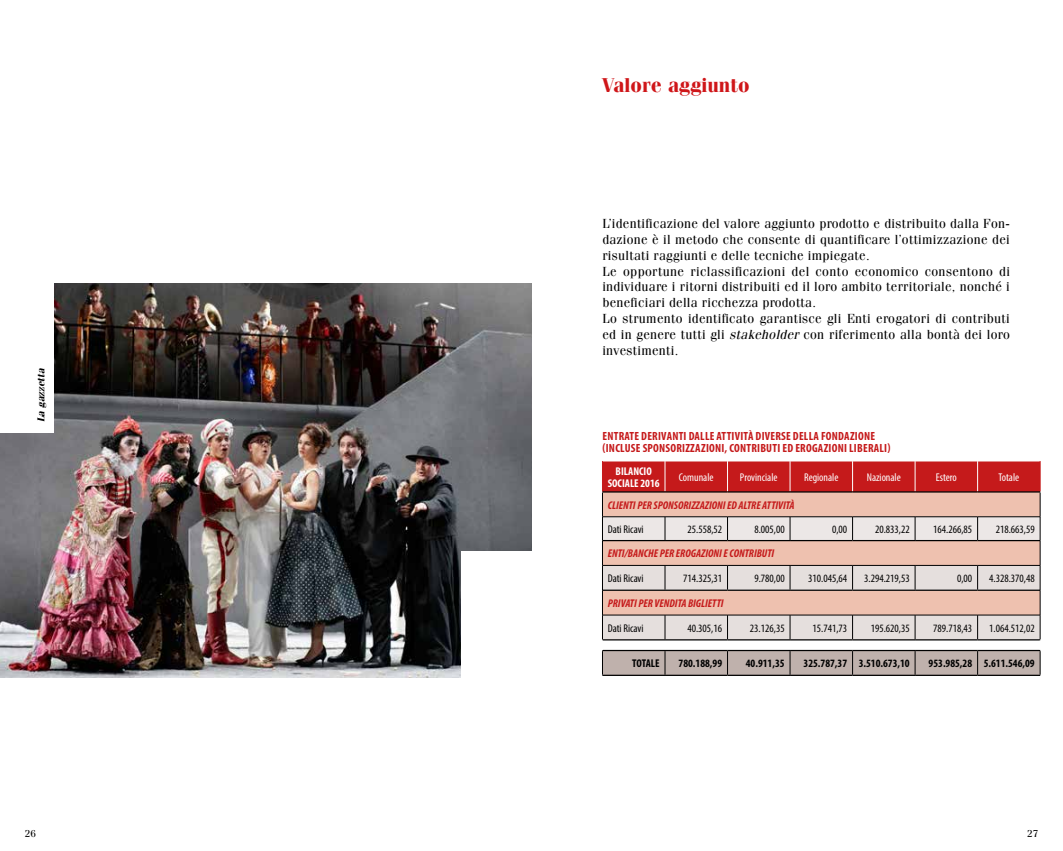
<style>
.page{position:relative;width:1063px;height:851px;background:#fff}
.page>*{position:absolute;margin:0;border:0;box-sizing:border-box;transform-origin:0 0}
.t1{font:700 20px "Fenice";color:#cf1619}
.t2{font:13.12px/15.8px "Fenice";letter-spacing:.02em;color:#000}
.t3{font:700 condensed 11.88px/12.5px "Myriad Pro";letter-spacing:.02em;color:#c51a1b}
.t4{font:condensed 11.25px "Myriad Pro";color:#000}
.t5{font:italic 700 condensed 11.25px "Myriad Pro";color:#c51a1b}
.t6{font:700 condensed 11.25px "Myriad Pro";color:#000}
.t7{font:condensed 11.25px "Myriad Pro";color:#fff}
.t8{font:700 condensed 11.25px/11.9px "Myriad Pro";color:#fff;text-align:center}
.t9{font:italic 700 10px "Fenice";color:#000}
.t10{font:10px "Fenice";color:#000}
.s1{font-style:italic}
</style>
<div class="page">
<img style="left:0;top:283px;width:531px;height:394px">
<div style="left:0;top:261px;width:53px;height:172px;background:#fff"></div>
<div style="left:461px;top:551px;width:70px;height:180px;background:#fff"></div>
<svg style="left:602px;top:461px;width:439px;height:214px;background:#d5aba4"></svg>
<p class="t9" style="left:35px;top:422px;width:56px;rotate:-90deg">La gazzetta</p>
<p class="t10" style="left:25px;top:827px;width:13px">26</p>
<h1 class="t1" style="left:602px;top:73px;width:149px">Valore aggiunto</h1>
<p class="t2" style="left:602px;top:216px;width:409px">L’identificazione del valore aggiunto prodotto e distribuito dalla Fon&shy;dazione è il metodo che consente di quantificare l’ottimizzazione dei risultati raggiunti e delle tecniche impiegate.<br>Le opportune riclassificazioni del conto economico consentono di individuare i ritorni distribuiti ed il loro ambito territoriale, nonché i beneficiari della ricchezza prodotta.<br>Lo strumento identificato garantisce gli Enti erogatori di contributi ed in genere tutti gli <span class="s1">stakeholder</span> con riferimento alla bontà dei loro investimenti.</p>
<p class="t3" style="left:602px;top:429px;width:290px">ENTRATE DERIVANTI DALLE ATTIVITÀ DIVERSE DELLA FONDAZIONE (INCLUSE SPONSORIZZAZIONI, CONTRIBUTI ED EROGAZIONI LIBERALI)</p>
<p class="t8" style="left:608px;top:464px;width:53px">BILANCIO<br>SOCIALE 2016</p>
<p class="t7" style="left:679px;top:470px;width:36px">Comunale</p>
<p class="t7" style="left:740px;top:470px;width:39px">Provinciale</p>
<p class="t7" style="left:804px;top:470px;width:36px">Regionale</p>
<p class="t7" style="left:867px;top:470px;width:36px">Nazionale</p>
<p class="t7" style="left:936px;top:470px;width:23px">Estero</p>
<p class="t7" style="left:998px;top:470px;width:22px">Totale</p>
<p class="t5" style="left:608px;top:497px;width:188px">CLIENTI PER SPONSORIZZAZIONI ED ALTRE ATTIVITÀ</p>
<p class="t4" style="left:608px;top:522px;width:37px">Dati Ricavi</p>
<p class="t4" style="left:688px;top:522px;width:36px">25.558,52</p>
<p class="t4" style="left:754px;top:522px;width:32px">8.005,00</p>
<p class="t4" style="left:832px;top:522px;width:17px">0,00</p>
<p class="t4" style="left:875px;top:522px;width:36px">20.833,22</p>
<p class="t4" style="left:933px;top:522px;width:41px">164.266,85</p>
<p class="t4" style="left:996px;top:522px;width:41px">218.663,59</p>
<p class="t5" style="left:608px;top:546px;width:168px">ENTI/BANCHE PER EROGAZIONI E CONTRIBUTI</p>
<p class="t4" style="left:608px;top:571px;width:37px">Dati Ricavi</p>
<p class="t4" style="left:683px;top:571px;width:41px">714.325,31</p>
<p class="t4" style="left:754px;top:571px;width:32px">9.780,00</p>
<p class="t4" style="left:808px;top:571px;width:41px">310.045,64</p>
<p class="t4" style="left:864px;top:571px;width:47px">3.294.219,53</p>
<p class="t4" style="left:957px;top:571px;width:17px">0,00</p>
<p class="t4" style="left:989px;top:571px;width:47px">4.328.370,48</p>
<p class="t5" style="left:608px;top:596px;width:117px">PRIVATI PER VENDITA BIGLIETTI</p>
<p class="t4" style="left:608px;top:621px;width:37px">Dati Ricavi</p>
<p class="t4" style="left:687px;top:621px;width:36px">40.305,16</p>
<p class="t4" style="left:750px;top:621px;width:36px">23.126,35</p>
<p class="t4" style="left:813px;top:621px;width:36px">15.741,73</p>
<p class="t4" style="left:871px;top:621px;width:41px">195.620,35</p>
<p class="t4" style="left:933px;top:621px;width:41px">789.718,43</p>
<p class="t4" style="left:989px;top:621px;width:47px">1.064.512,02</p>
<p class="t6" style="left:632px;top:656px;width:29px">TOTALE</p>
<p class="t6" style="left:679px;top:656px;width:45px">780.188,99</p>
<p class="t6" style="left:746px;top:656px;width:40px">40.911,35</p>
<p class="t6" style="left:804px;top:656px;width:108px">325.787,37 3.510.673,10</p>
<p class="t6" style="left:929px;top:656px;width:108px">953.985,28 5.611.546,09</p>
<p class="t10" style="left:1027px;top:827px;width:13px">27</p>
</div>
